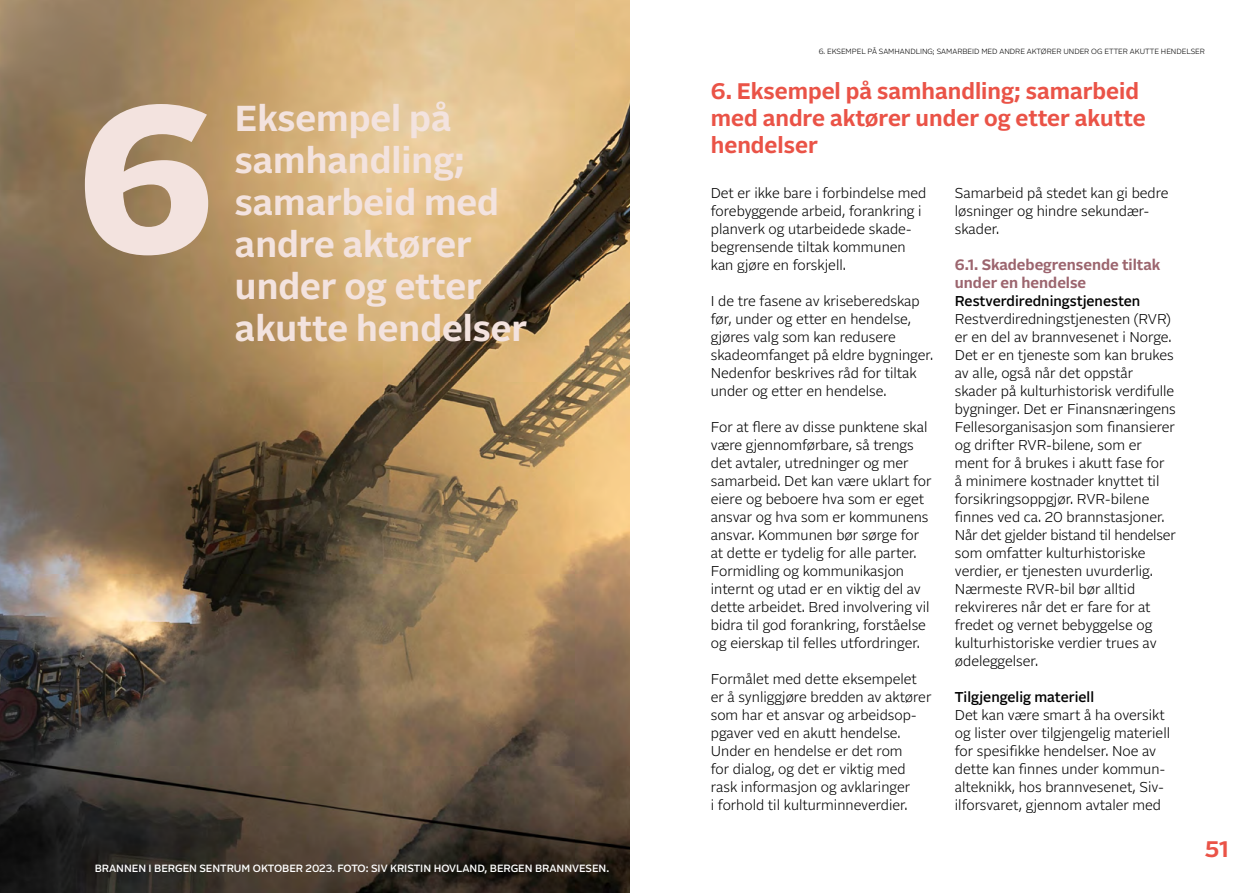
<style>
.page{position:relative;width:1259px;height:893px;background:#fff}
.page>*{position:absolute;margin:0;border:0;box-sizing:border-box;transform-origin:0 0}
.t1{font:900 207.9px "Alrightv 2 Normal LP";color:#f3e3df}
.t2{font:700 36px/42px "Alrightv 2 Normal LP";color:#f3e3df}
.t3{font:700 22.5px/27px "Alrightv 2 Normal LP";color:#ea5347}
.t4{font:700 15px/18px "Alrightv 2 Normal LP";color:#9c656e}
.t5{font:300 14.25px/18px "Alrightv 2 Normal LP";color:#000}
.t6{font:500 14.25px "Alrightv 2 Normal LP";color:#000}
.t7{font:500 10.5px "Alrightv 2 Normal LP";color:#fff}
.t8{font:300 7.5px "Alrightv 2 Normal LP";color:#000}
</style>
<div class="page">
<img style="left:0;top:0;width:629px;height:893px">
<h1 class="t1" style="left:77px;top:27px;width:140px">6</h1>
<h2 class="t2" style="left:235px;top:95px;width:294px">Eksempel på samhandling; samarbeid med andre aktører under og etter akutte hendelser</h2>
<p class="t7" style="left:95px;top:861px;width:516px">BRANNEN I BERGEN SENTRUM OKTOBER 2023. FOTO: SIV KRISTIN HOVLAND, BERGEN BRANNVESEN.</p>
<p class="t8" style="left:819px;top:46px;width:388px">6. EKSEMPEL PÅ SAMHANDLING; SAMARBEID MED ANDRE AKTØRER UNDER OG ETTER AKUTTE HENDELSER</p>
<h3 class="t3" style="left:711px;top:76px;width:436px">6. Eksempel på samhandling; samarbeid med andre aktører under og etter akutte hendelser</h3>
<p class="t5" style="left:711px;top:183px;width:217px">Det er ikke bare i forbindelse med forebyggende arbeid, forankring i planverk og utarbeidede skade&shy;begrensende tiltak kommunen kan gjøre en forskjell.</p>
<p class="t5" style="left:711px;top:291px;width:224px">I de tre fasene av kriseberedskap før, under og etter en hendelse, gjøres valg som kan redusere skadeomfanget på eldre bygninger.<br>Nedenfor beskrives råd for tiltak under og etter en hendelse.</p>
<p class="t5" style="left:711px;top:417px;width:222px">For at flere av disse punktene skal være gjennomførbare, så trengs det avtaler, utredninger og mer samarbeid. Det kan være uklart for eiere og beboere hva som er eget ansvar og hva som er kommunens ansvar. Kommunen bør sørge for at dette er tydelig for alle parter.<br>Formidling og kommunikasjon internt og utad er en viktig del av dette arbeidet. Bred involvering vil bidra til god forankring, forståelse og eierskap til felles utfordringer.</p>
<p class="t5" style="left:711px;top:669px;width:222px">Formålet med dette eksempelet er å synliggjøre bredden av aktører som har et ansvar og arbeidsop&shy;pgaver ved en akutt hendelse.<br>Under en hendelse er det rom<br>for dialog, og det er viktig med rask informasjon og avklaringer<br>i forhold til kulturminneverdier.</p>
<p class="t5" style="left:955px;top:183px;width:215px">Samarbeid på stedet kan gi bedre løsninger og hindre sekundær&shy;skader.</p>
<p class="t4" style="left:955px;top:255px;width:207px">6.1. Skadebegrensende tiltak under en hendelse</p>
<p class="t6" style="left:955px;top:291px;width:187px">Restverdiredningstjenesten</p>
<p class="t5" style="left:955px;top:309px;width:222px">Restverdiredningstjenesten (RVR) er en del av brannvesenet i Norge.<br>Det er en tjeneste som kan brukes av alle, også når det oppstår skader på kulturhistorisk verdifulle bygninger. Det er Finansnæringens<br>Fellesorganisasjon som finansierer og drifter RVR-bilene, som er ment for å brukes i akutt fase for<br>å minimere kostnader knyttet til forsikringsoppgjør. RVR-bilene finnes ved ca. 20 brannstasjoner.<br>Når det gjelder bistand til hendelser som omfatter kulturhistoriske verdier, er tjenesten uvurderlig.<br>Nærmeste RVR-bil bør alltid rekvireres når det er fare for at fredet og vernet bebyggelse og kulturhistoriske verdier trues av ødeleggelser.</p>
<p class="t6" style="left:955px;top:687px;width:141px">Tilgjengelig materiell</p>
<p class="t5" style="left:955px;top:705px;width:217px">Det kan være smart å ha oversikt og lister over tilgjengelig materiell for spesifikke hendelser. Noe av dette kan finnes under kommun&shy;alteknikk, hos brannvesenet, Siv&shy;ilforsvaret, gjennom avtaler med</p>
<h3 class="t3" style="left:1205px;top:834px;width:23px">51</h3>
</div>
